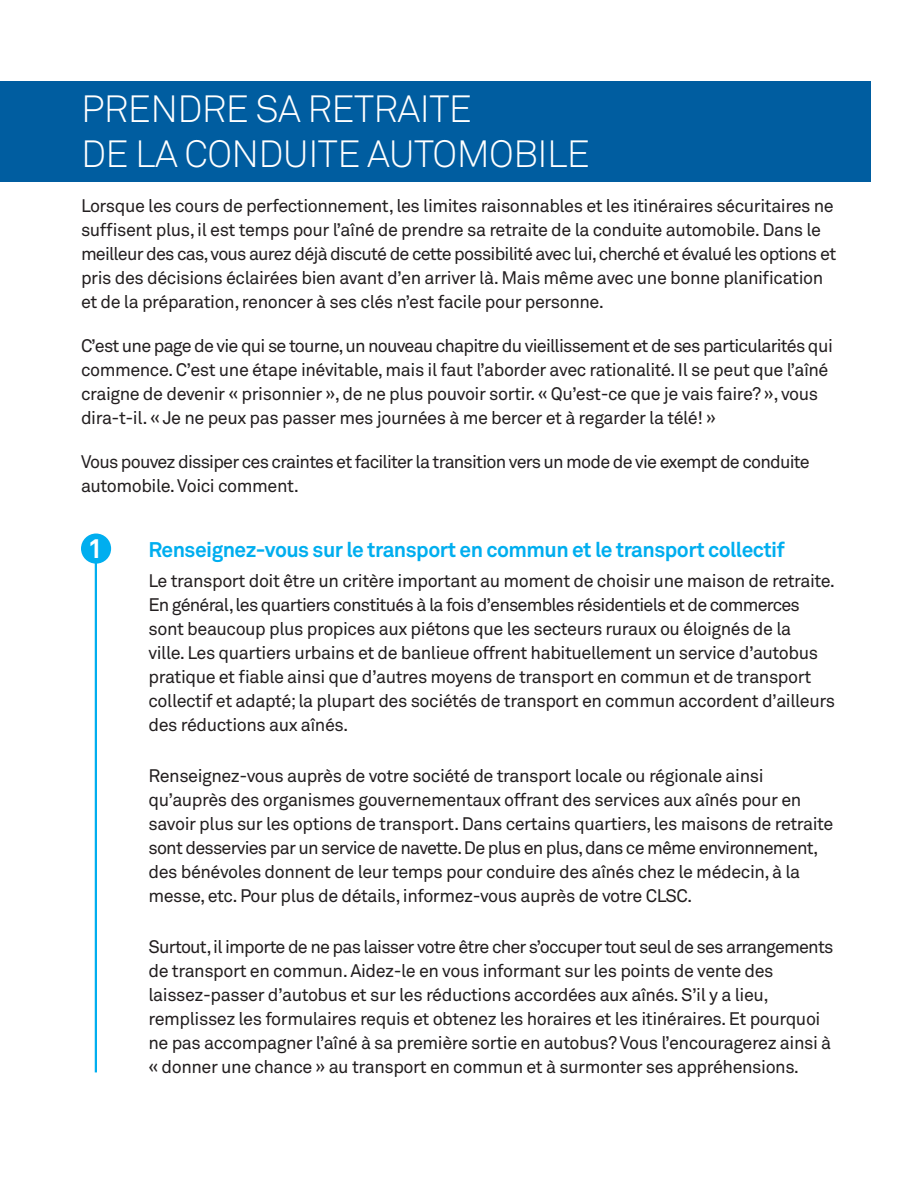
<style>
.page{position:relative;width:918px;height:1188px;background:#fff}
.page>*{position:absolute;margin:0;border:0;box-sizing:border-box;transform-origin:0 0}
.TITRE_SECTIOn{font:300 37.5px/45px "Akkurat Std";letter-spacing:-.015em;color:#fff}
.t1{font:700 27px "Akkurat Std";color:#fff}
.TITRE__PDF{font:700 21px "Akkurat Std";letter-spacing:-.025em;color:#00aeef}
.Points-de-forme_para{font:18px/24px "Akkurat Std";letter-spacing:-.025em;color:#231f20}
.TEXT_COURANT{font:18px/24px "Akkurat Std";letter-spacing:-.025em;color:#231f20}
.TEXT_COURANT-2{font:18px/24px "Akkurat Std";letter-spacing:-.045em;color:#231f20}
</style>
<div class="page">
<div style="left:0;top:81px;width:870px;height:100px;background:#005da0"></div>
<div style="left:81px;top:534px;width:30px;height:30px;background:#00aeef;border-radius:50%"></div>
<hr style="left:95px;top:562px;width:2px;height:510px;background:#00aeef">
<p class="TITRE_SECTIOn" style="left:81px;top:86px;width:510px">PRENDRE SA RETRAITE<br>DE LA CONDUITE AUTOMOBILE</p>
<p class="TEXT_COURANT" style="left:81px;top:194px;width:757px">Lorsque les cours de perfectionnement, les limites raisonnables et les itinéraires sécuritaires ne suffisent plus, il est temps pour l’aîné de prendre sa retraite de la conduite automobile. Dans le meilleur des cas, vous aurez déjà discuté de cette possibilité avec lui, cherché et évalué les options et pris des décisions éclairées bien avant d’en arriver là. Mais même avec une bonne planification et de la préparation, renoncer à ses clés n’est facile pour personne.</p>
<p class="TEXT_COURANT" style="left:81px;top:334px;width:754px">C’est une page de vie qui se tourne, un nouveau chapitre du vieillissement et de ses particularités qui commence. C’est une étape inévitable, mais il faut l’aborder avec rationalité. Il se peut que l’aîné craigne de devenir « prisonnier », de ne plus pouvoir sortir. « Qu’est-ce que je vais faire? », vous dira-t-il. « Je ne peux pas passer mes journées à me bercer et à regarder la télé! »</p>
<p class="TEXT_COURANT-2" style="left:81px;top:450px;width:730px">Vous pouvez dissiper ces craintes et faciliter la transition vers un mode de vie exempt de conduite automobile. Voici comment.</p>
<p class="t1" style="left:88px;top:532px;width:17px">1</p>
<p class="TITRE__PDF" style="left:148px;top:536px;width:638px">Renseignez-vous sur le transport en commun et le transport collectif</p>
<p class="Points-de-forme_para" style="left:148px;top:569px;width:688px">Le transport doit être un critère important au moment de choisir une maison de retraite.<br>En général, les quartiers constitués à la fois d’ensembles résidentiels et de commerces sont beaucoup plus propices aux piétons que les secteurs ruraux ou éloignés de la<br>ville. Les quartiers urbains et de banlieue offrent habituellement un service d’autobus pratique et fiable ainsi que d’autres moyens de transport en commun et de transport collectif et adapté; la plupart des sociétés de transport en commun accordent d’ailleurs des réductions aux aînés.</p>
<p class="Points-de-forme_para" style="left:148px;top:764px;width:686px">Renseignez-vous auprès de votre société de transport locale ou régionale ainsi qu’auprès des organismes gouvernementaux offrant des services aux aînés pour en savoir plus sur les options de transport. Dans certains quartiers, les maisons de retraite sont desservies par un service de navette. De plus en plus, dans ce même environnement, des bénévoles donnent de leur temps pour conduire des aînés chez le médecin, à la messe, etc. Pour plus de détails, informez-vous auprès de votre CLSC.</p>
<p class="Points-de-forme_para" style="left:148px;top:935px;width:687px">Surtout, il importe de ne pas laisser votre être cher s’occuper tout seul de ses arrangements de transport en commun. Aidez-le en vous informant sur les points de vente des laissez-passer d’autobus et sur les réductions accordées aux aînés. S’il y a lieu, remplissez les formulaires requis et obtenez les horaires et les itinéraires. Et pourquoi ne pas accompagner l’aîné à sa première sortie en autobus? Vous l’encouragerez ainsi à « donner une chance » au transport en commun et à surmonter ses appréhensions.</p>
</div>
